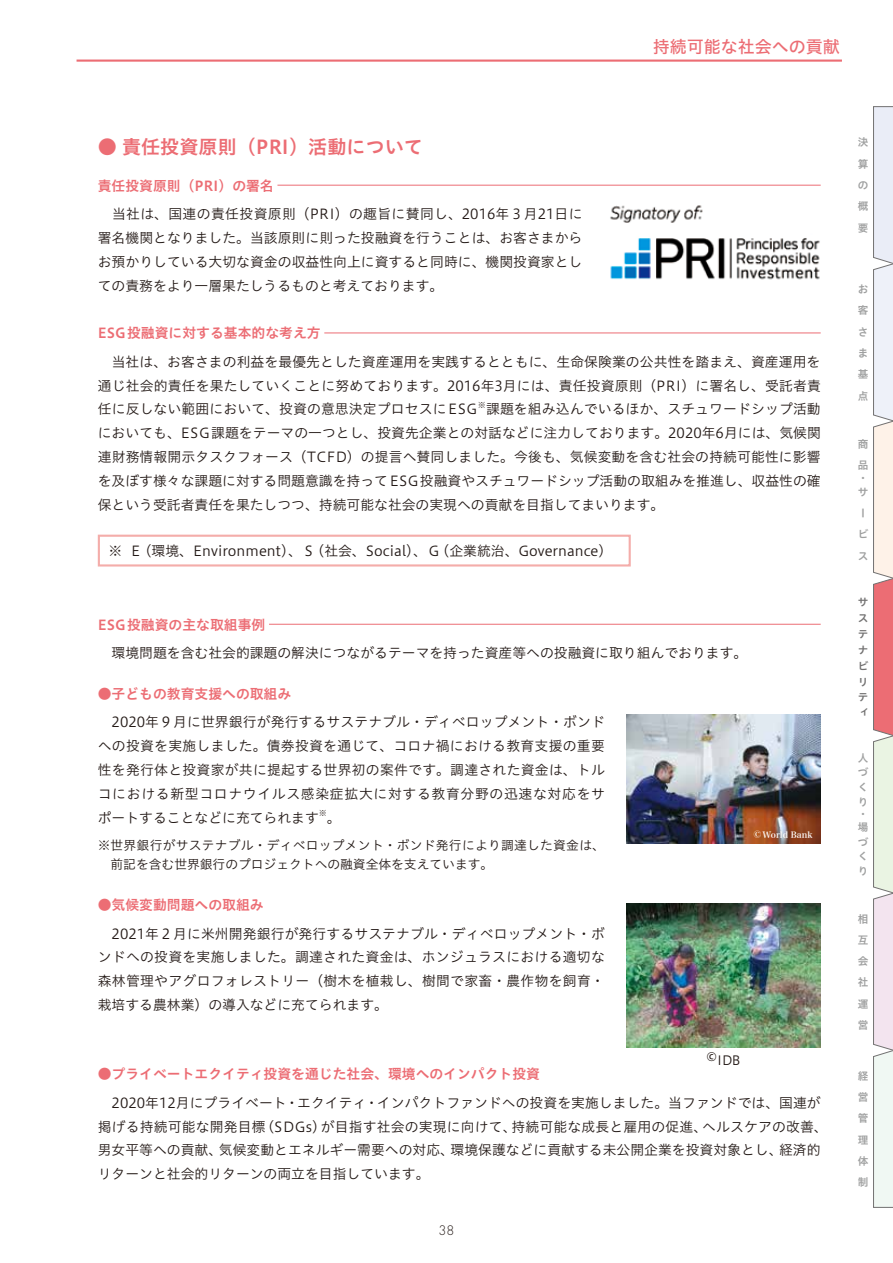
<style>
.page{position:relative;width:893px;height:1263px;background:#fff}
.page>*{position:absolute;margin:0;border:0;box-sizing:border-box;transform-origin:0 0}
.t1{font:19.2px "Hiragino UD Sans Std N W6";color:#ec6d74}
.t2{font:16.95px "Hiragino UD Sans Std N W5";color:#ec6d74}
.t3{font:13.8px/23.9px "Hiragino UD Sans Std N W3";color:#231916;text-align:justify}
.t4{font:13.8px "Hiragino UD Sans Std N W6";color:#ec6d74}
.t5{font:12.75px/19.2px "Hiragino UD Sans Std N W3";letter-spacing:.02em;color:#231916}
.t6{font:300 12.75px "Futura Std";color:#231916}
.t7{font:10.65px/21.3px "Hiragino UD Sans Std N W6";color:#9fa0a0}
.t8{font:10.65px/15.9px "Hiragino UD Sans Std N W6";color:#727171}
.t9{font:8.55px "Hiragino Serif Pr 6 N W6";color:#fff}
.t10{font:8.1px "Hiragino UD Sans Std N W3";color:#231916}
.s1{font-size:7.5px}
</style>
<div class="page">
<svg style="left:873px;top:106px;width:20px;height:1102px;background:#d2c5c5"></svg>
<hr style="left:277px;top:185px;width:544px;height:1px;background:#ec6d74">
<hr style="left:324px;top:332px;width:497px;height:1px;background:#ec6d74">
<div style="left:98px;top:535px;width:533px;height:31px;border:2px solid #f4adaa"></div>
<hr style="left:269px;top:624px;width:552px;height:1px;background:#ec6d74">
<hr style="left:77px;top:60px;width:765px;height:2px;background:#ec6d74">
<img style="left:610px;top:205px;width:210px;height:75px">
<img style="left:626px;top:714px;width:195px;height:130px">
<img style="left:626px;top:904px;width:195px;height:144px">
<p class="t2" style="left:653px;top:34px;width:189px">持続可能な社会への貢献</p>
<h1 class="t1" style="left:98px;top:132px;width:327px">● 責任投資原則（PRI）活動について</h1>
<p class="t4" style="left:98px;top:175px;width:177px">責任投資原則（PRI）の署名</p>
<p class="t3" style="left:98px;top:201px;width:486px">　当社は、国連の責任投資原則（PRI）の趣旨に賛同し、2016年３月21日に署名機関となりました。当該原則に則った投融資を行うことは、お客さまからお預かりしている大切な資金の収益性向上に資すると同時に、機関投資家としての責務をより一層果たしうるものと考えております。</p>
<p class="t4" style="left:98px;top:323px;width:224px">ESG投融資に対する基本的な考え方</p>
<p class="t3" style="left:98px;top:349px;width:725px">　当社は、お客さまの利益を最優先とした資産運用を実践するとともに、生命保険業の公共性を踏まえ、資産運用を通じ社会的責任を果たしていくことに努めております。2016年3月には、責任投資原則（PRI）に署名し、受託者責任に反しない範囲において、投資の意思決定プロセスにESG</p>
<p class="t10" style="left:478px;top:398px;width:10px">※</p>
<p class="t3" style="left:98px;top:396px;width:725px;text-indent:388px">課題を組み込んでいるほか、スチュワードシップ活動においても、ESG課題をテーマの一つとし、投資先企業との対話などに注力しております。2020年6月には、気候関連財務情報開示タスクフォース（TCFD）の提言へ賛同しました。今後も、気候変動を含む社会の持続可能性に影響を及ぼす様々な課題に対する問題意識を持ってESG投融資やスチュワードシップ活動の取組みを推進し、収益性の確保という受託者責任を果たしつつ、持続可能な社会の実現への貢献を目指してまいります。</p>
<p class="t3" style="left:108px;top:538px;width:505px">※ Ｅ（環境、Environment）、Ｓ（社会、Social）、Ｇ（企業統治、Governance）</p>
<p class="t4" style="left:98px;top:614px;width:169px">ESG投融資の主な取組事例</p>
<p class="t3" style="left:98px;top:640px;width:651px">　環境問題を含む社会的課題の解決につながるテーマを持った資産等への投融資に取り組んでおります。</p>
<p class="t4" style="left:98px;top:683px;width:195px">●子どもの教育支援への取組み</p>
<p class="t3" style="left:98px;top:709px;width:509px">　2020年９月に世界銀行が発行するサステナブル・ディベロップメント・ボンドへの投資を実施しました。債券投資を通じて、コロナ禍における教育支援の重要性を発行体と投資家が共に提起する世界初の案件です。調達された資金は、トルコにおける新型コロナウイルス感染症拡大に対する教育分野の迅速な対応をサポートすることなどに充てられます</p>
<p class="t10" style="left:319px;top:807px;width:10px">※</p>
<p class="t3" style="left:327px;top:805px;width:15px">。</p>
<p class="t5" style="left:111px;top:835px;width:496px;text-indent:-13px">※世界銀行がサステナブル・ディベロップメント・ボンド発行により調達した資金は、前記を含む世界銀行のプロジェクトへの融資全体を支えています。</p>
<p class="t4" style="left:98px;top:895px;width:167px">●気候変動問題への取組み</p>
<p class="t3" style="left:98px;top:921px;width:509px">　2021年２月に米州開発銀行が発行するサステナブル・ディベロップメント・ボンドへの投資を実施しました。調達された資金は、ホンジュラスにおける適切な森林管理やアグロフォレストリー（樹木を植栽し、樹間で家畜・農作物を飼育・栽培する農林業）の導入などに充てられます。</p>
<p class="t9" style="left:754px;top:827px;width:60px"><span class="s1">Ⓒ</span>World Bank</p>
<p class="t5" style="left:707px;top:1049px;width:36px"><sup>©</sup>IDB</p>
<p class="t4" style="left:98px;top:1064px;width:444px">●プライベートエクイティ投資を通じた社会、環境へのインパクト投資</p>
<p class="t3" style="left:98px;top:1090px;width:731px;text-align:left">　2020年12月にプライベート・エクイティ・インパクトファンドヘの投資を実施しました。当ファンドでは、国連が掲げる持続可能な開発目標（SDGs）が目指す社会の実現に向けて、持続可能な成長と雇用の促進、ヘルスケアの改善、男女平等への貢献、気候変動とエネルギー需要への対応、環境保護などに貢献する未公開企業を投資対象とし、経済的リターンと社会的リターンの両立を目指しています。</p>
<p class="t6" style="left:439px;top:1223px;width:17px">38</p>
<p class="t7" style="left:858px;top:131px;width:12px;text-align:justify">決算の概要</p>
<p class="t7" style="left:858px;top:278px;width:12px;text-align:justify">お客さま基点</p>
<p class="t7" style="left:858px;top:433px;width:12px">商品</p>
<p class="t7" style="left:858px;top:471px;width:11px;line-height:13.4px">・サ</p>
<p class="t7" style="left:858px;top:502px;width:12px">ービス</p>
<p class="t8" style="left:858px;top:593px;width:12px">サステナビリテ</p>
<p class="t8" style="left:858px;top:704px;width:11px">ィ</p>
<p class="t7" style="left:858px;top:749px;width:12px;line-height:14.9px">人づくり</p>
<p class="t7" style="left:858px;top:808px;width:12px;line-height:12.1px">・場</p>
<p class="t7" style="left:858px;top:833px;width:12px;line-height:14.9px">づくり</p>
<p class="t7" style="left:858px;top:907px;width:12px;text-align:justify">相互会社運営</p>
<p class="t7" style="left:858px;top:1065px;width:12px;text-align:justify">経営管理体制</p>
</div>
